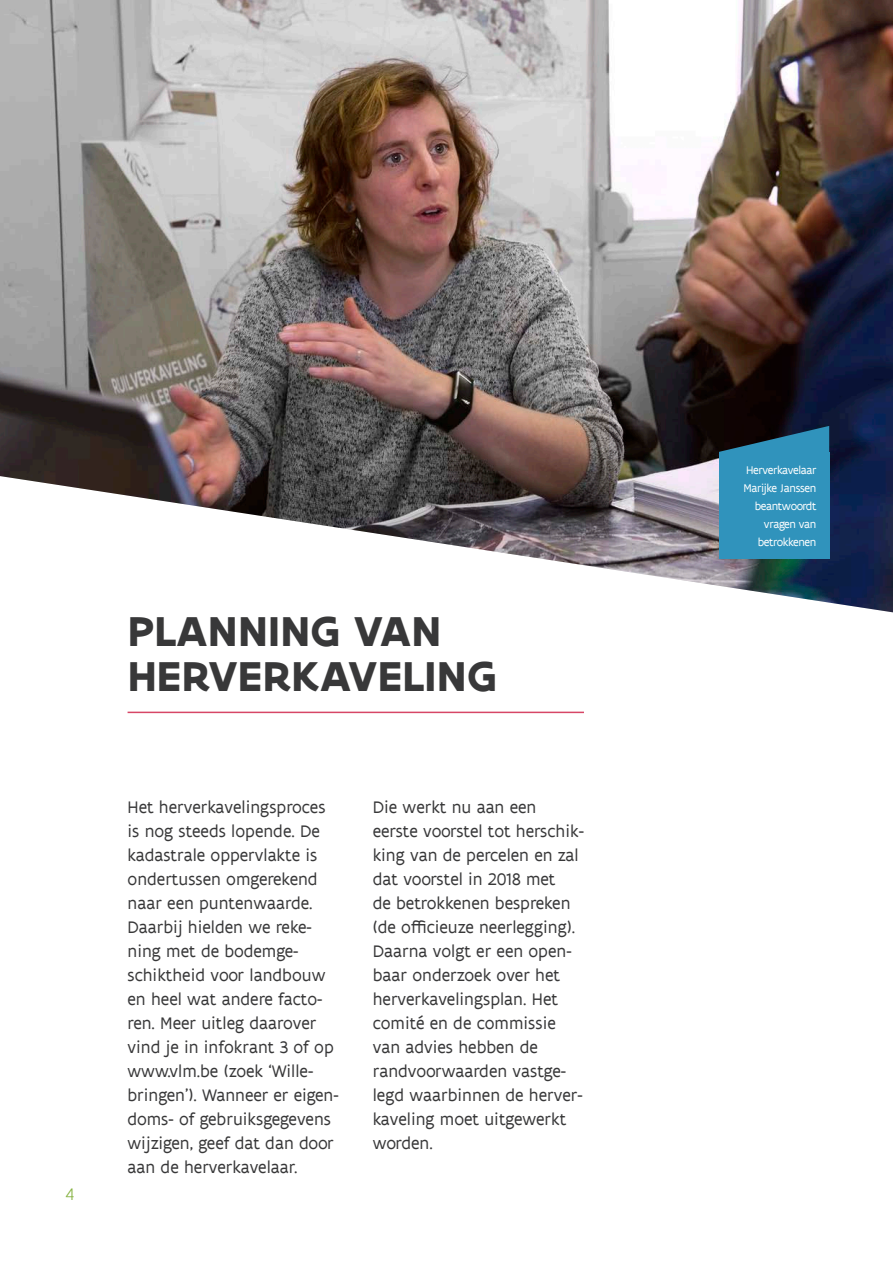
<style>
.page{position:relative;width:893px;height:1263px;background:#fff}
.page>*{position:absolute;margin:0;border:0;box-sizing:border-box;transform-origin:0 0}
.Titel{font:700 45px "Flanders Art Sans";letter-spacing:.005em;color:#383839}
.Inleidende_tekst_art{font:18px/24px "Flanders Art Sans";color:#383839}
.t1{font:300 18px "Flanders Art Serif";color:#84b13f}
.Tekst{font:12px/18px "Flanders Art Sans";letter-spacing:-.03em;color:#fff;text-align:right}
</style>
<div class="page">
<img style="left:0;top:0;width:893px;height:612px">
<hr style="left:128px;top:712px;width:456px;height:1px;background:#d74666">
<svg style="left:719px;top:426px;width:110px;height:26px;background:#1f4d63"></svg>
<div style="left:719px;top:452px;width:110px;height:106px;background:#3093bc"></div>
<p class="t1" style="left:66px;top:1183px;width:10px">4</p>
<p class="Titel" style="left:128px;top:603px;width:315px">PLANNING VAN</p>
<p class="Titel" style="left:128px;top:648px;width:371px">HERVERKAVELING</p>
<p class="Inleidende_tekst_art" style="left:128px;top:795px;width:213px">Het herverkavelingsproces is nog steeds lopende. De kadastrale oppervlakte is ondertussen omgerekend naar een puntenwaarde.<br>Daarbij hielden we reke&shy;ning met de bodemge&shy;schiktheid voor landbouw en heel wat andere facto&shy;ren. Meer uitleg daarover vind je in infokrant 3 of op www.vlm.be (zoek ‘Wille&shy;bringen’). Wanneer er eigen&shy;doms- of gebruiksgegevens wijzigen, geef dat dan door aan de herverkavelaar.</p>
<p class="Inleidende_tekst_art" style="left:373px;top:795px;width:213px">Die werkt nu aan een eerste voorstel tot herschik&shy;king van de percelen en zal dat voorstel in 2018 met<br>de betrokkenen bespreken (de officieuze neerlegging).<br>Daarna volgt er een open&shy;baar onderzoek over het herverkavelingsplan. Het comité en de commissie van advies hebben de randvoorwaarden vastge&shy;legd waarbinnen de herver&shy;kaveling moet uitgewerkt worden.</p>
<p class="Tekst" style="left:743px;top:461px;width:74px">Herverkavelaar<br>Marijke Janssen beantwoordt vragen van betrokkenen</p>
</div>
